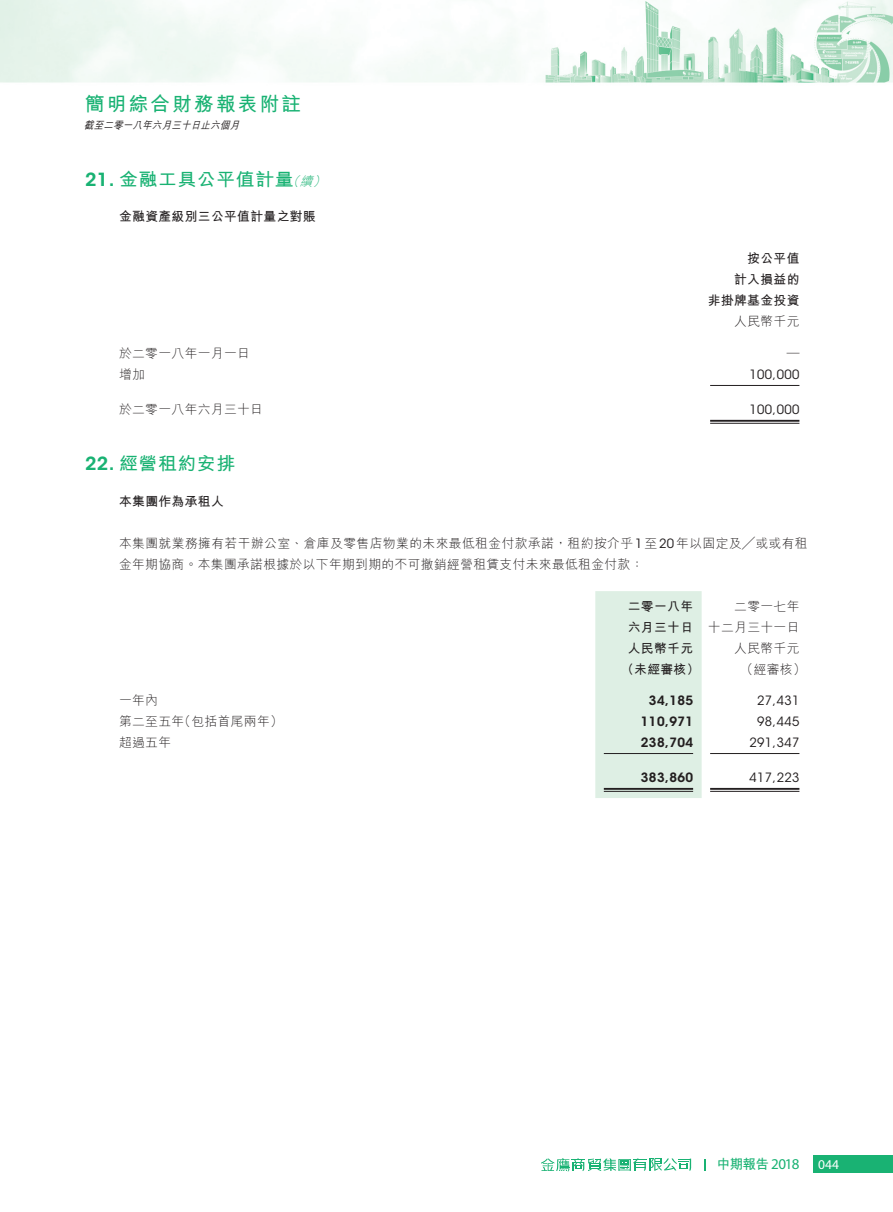
<style>
.page{position:relative;width:893px;height:1212px;background:#fff}
.page>*{position:absolute;margin:0;border:0;box-sizing:border-box;transform-origin:0 0}
.t1{font:700 19.5px "M Hei HK";letter-spacing:.12em;color:#19b273}
._3__標題{font:700 18px "M Hei HK";letter-spacing:.03em;color:#19b273;scale:1.05 1}
.t2{font:15px "Myriad Pro";color:#19b273}
.t3{font:700 13.5px "M Hei HK";color:#19b273}
.t4{font:13.5px "Myriad Pro";color:#fff}
._1__內文{font:300 12.75px/21px "M Hei HK";letter-spacing:.03em;color:#231f20}
._1__內文-2{font:12.75px "ITC Avant Garde Std";letter-spacing:.03em;color:#231f20}
._1__內文-3{font:700 12.75px "M Hei HK";letter-spacing:.03em;color:#231f20}
._1__內文-4{font:600 12.75px "ITC Avant Garde Std";letter-spacing:.03em;color:#231f20}
._4__副標題{font:700 12.75px "M Hei HK";letter-spacing:.03em;color:#231f20}
._3__標題-2{font:italic 300 12.75px "M Hei HK";color:#19b273}
.t5{font:italic 500 10.5px "M Hei HK";color:#231f20;scale:.9 1}
.s1{font-family:"ITC Avant Garde Std";font-weight:600}
.s2{font-family:"ITC Avant Garde Std";font-weight:400}
</style>
<div class="page">
<img style="left:0;top:0;width:893px;height:1173px">
<div style="left:814px;top:1155px;width:79px;height:18px;background:#19b273"></div>
<svg style="left:541px;top:1158px;width:150px;height:13px"></svg>
<svg style="left:702px;top:244px;width:106px;height:186px"></svg>
<hr style="left:710px;top:385px;width:89px;height:1px;background:#231f20">
<hr style="left:710px;top:420px;width:89px;height:2px;background:#231f20">
<hr style="left:710px;top:423px;width:89px;height:1px;background:#231f20">
<div style="left:595px;top:591px;width:107px;height:207px;background:#deefe4"></div>
<hr style="left:604px;top:753px;width:89px;height:1px;background:#231f20">
<hr style="left:710px;top:753px;width:89px;height:1px;background:#231f20">
<hr style="left:604px;top:788px;width:89px;height:2px;background:#231f20">
<hr style="left:604px;top:791px;width:89px;height:1px;background:#231f20">
<hr style="left:710px;top:788px;width:89px;height:2px;background:#231f20">
<hr style="left:710px;top:791px;width:89px;height:1px;background:#231f20">
<h1 class="t1" style="left:85px;top:90px;width:218px">簡明綜合財務報表附註</h1>
<p class="t5" style="left:84px;top:117px;width:178px">截至二零一八年六月三十日止六個月</p>
<p class="_3__標題" style="left:85px;top:166px;width:200px"><span class="s1">21.</span> 金融工具公平值計量</p>
<p class="_4__副標題" style="left:119px;top:207px;width:198px">金融資產級別三公平值計量之對賬</p>
<p class="_3__標題-2" style="left:300px;top:175px;width:18px">續</p>
<p class="_3__標題-2" style="left:287px;top:175px;width:18px">（</p>
<p class="_3__標題-2" style="left:313px;top:175px;width:18px">(</p>
<p class="_1__內文" style="left:119px;top:343px;width:132px">於二零一八年一月一日</p>
<p class="_1__內文" style="left:119px;top:364px;width:27px">增加</p>
<p class="_1__內文" style="left:119px;top:398px;width:145px">於二零一八年六月三十日</p>
<p class="_1__內文-3" style="left:747px;top:249px;width:54px">按公平值</p>
<p class="_1__內文-3" style="left:734px;top:270px;width:67px">計入損益的</p>
<p class="_1__內文-3" style="left:708px;top:291px;width:93px">非掛牌基金投資</p>
<p class="_1__內文" style="left:734px;top:311px;width:67px">人民幣千元</p>
<p class="_1__內文" style="left:787px;top:343px;width:14px">—</p>
<p class="_1__內文-2" style="left:749px;top:367px;width:51px">100,000</p>
<p class="_1__內文-2" style="left:749px;top:401px;width:51px">100,000</p>
<p class="_3__標題" style="left:85px;top:450px;width:145px"><span class="s1">22.</span> 經營租約安排</p>
<p class="_4__副標題" style="left:119px;top:491px;width:106px">本集團作為承租人</p>
<p class="_1__內文" style="left:119px;top:532px;width:690px">本集團就業務擁有若干辦公室、倉庫及零售店物業的未來最低租金付款承諾，租約按介乎<span class="s2">1</span>至<span class="s2">20</span>年以固定及╱或或有租金年期協商。本集團承諾根據於以下年期到期的不可撤銷經營租賃支付未來最低租金付款：</p>
<p class="_1__內文-3" style="left:628px;top:596px;width:67px">二零一八年</p>
<p class="_1__內文-3" style="left:628px;top:617px;width:67px">六月三十日</p>
<p class="_1__內文" style="left:734px;top:595px;width:67px">二零一七年</p>
<p class="_1__內文" style="left:708px;top:616px;width:93px">十二月三十一日</p>
<p class="_1__內文" style="left:734px;top:637px;width:67px">人民幣千元</p>
<p class="_1__內文-3" style="left:628px;top:638px;width:67px">人民幣千元</p>
<p class="_1__內文-3" style="left:621px;top:659px;width:80px">（未經審核）</p>
<p class="_1__內文" style="left:741px;top:658px;width:67px">（經審核(</p>
<p class="_1__內文" style="left:119px;top:690px;width:40px">一年內</p>
<p class="_1__內文-4" style="left:649px;top:692px;width:46px">34,185</p>
<p class="_1__內文-2" style="left:757px;top:693px;width:44px">27,431</p>
<p class="_1__內文" style="left:178px;top:711px;width:106px">（包括首尾兩年(</p>
<p class="_1__內文" style="left:119px;top:711px;width:67px">第二至五年</p>
<p class="_1__內文-4" style="left:641px;top:713px;width:54px">110,971</p>
<p class="_1__內文-2" style="left:757px;top:714px;width:44px">98,445</p>
<p class="_1__內文" style="left:119px;top:732px;width:54px">超過五年</p>
<p class="_1__內文-4" style="left:641px;top:734px;width:54px">238,704</p>
<p class="_1__內文-2" style="left:749px;top:735px;width:51px">291,347</p>
<p class="_1__內文-4" style="left:641px;top:769px;width:54px">383,860</p>
<p class="_1__內文-2" style="left:749px;top:769px;width:51px">417,223</p>
<p class="t3" style="left:717px;top:1154px;width:54px">中期報告</p>
<p class="t2" style="left:771px;top:1155px;width:30px">2018</p>
<p class="t4" style="left:818px;top:1156px;width:22px">044</p>
</div>
